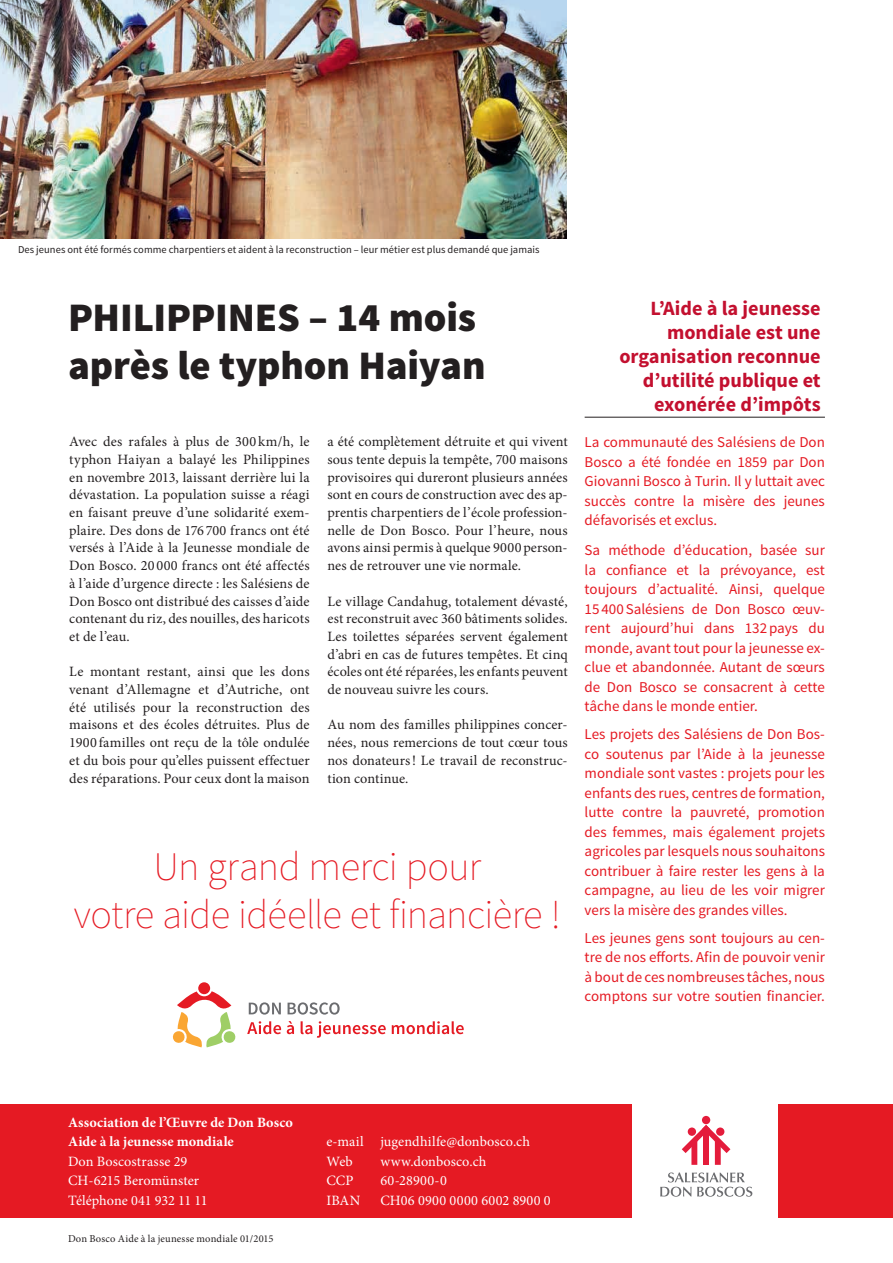
<style>
.page{position:relative;width:893px;height:1263px;background:#fff}
.page>*{position:absolute;margin:0;border:0;box-sizing:border-box;transform-origin:0 0}
.t1{font:200 40.5px/48.6px "Source Sans Pro";letter-spacing:-.015em;color:#e51a23;text-align:center}
.t2{font:900 40.5px/48.6px "Source Sans Pro";letter-spacing:-.005em;color:#231f20}
.t3{font:700 20.25px/24px "Source Sans Pro";color:#c3102f;text-align:right}
.t4{font:15px/19.5px "Source Sans Pro";color:#e51a23;text-align:justify}
.t5{font:14.25px/17.7px "Minion Pro";letter-spacing:.005em;color:#231f20;text-align:justify}
.t6{font:14.25px/19.5px "Minion Pro";letter-spacing:.01em;color:#fff}
.t7{font:700 14.25px/19.5px "Minion Pro";letter-spacing:.005em;color:#fff}
.t8{font:10.5px "Source Sans Pro";letter-spacing:.005em;color:#231f20}
.t9{font:10.5px "Minion Pro";letter-spacing:.015em;color:#231f20}
</style>
<div class="page">
<img style="left:0;top:0;width:567px;height:238px">
<div style="left:0;top:1104px;width:631px;height:113px;background:#e51a23"></div>
<div style="left:702px;top:1116px;width:8px;height:8px;background:#e41c3b;border-radius:50%"></div>
<svg style="left:682px;top:1125px;width:48px;height:40px"></svg>
<div style="left:716px;top:1127px;width:8px;height:9px;background:#e41c3b;border-radius:50%"></div>
<svg style="left:660px;top:1172px;width:92px;height:25px"></svg>
<hr style="left:585px;top:417px;width:240px;height:1px;background:#231f20">
<div style="left:778px;top:1104px;width:115px;height:113px;background:#e51a23"></div>
<svg style="left:249px;top:1002px;width:32px;height:12px"></svg>
<svg style="left:288px;top:1002px;width:52px;height:12px"></svg>
<svg style="left:247px;top:1021px;width:34px;height:13px"></svg>
<svg style="left:287px;top:1021px;width:7px;height:13px"></svg>
<svg style="left:301px;top:1021px;width:85px;height:17px"></svg>
<svg style="left:392px;top:1021px;width:72px;height:13px"></svg>
<div style="left:198px;top:982px;width:12px;height:12px;background:#e51a23;border-radius:50%"></div>
<svg style="left:172px;top:991px;width:64px;height:56px"></svg>
<p class="t8" style="left:18px;top:243px;width:523px">Des jeunes ont été formés comme charpentiers et aident à la reconstruction – leur métier est plus demandé que jamais</p>
<h1 class="t2" style="left:68px;top:295px;width:419px">PHILIPPINES – 14 mois après le typhon Haiyan</h1>
<p class="t5" style="left:69px;top:433px;width:242px">Avec des rafales à plus de 300 km/h, le typhon Haiyan a balayé les Philippines en novembre 2013, laissant derrière lui la dévastation. La population suisse a réagi en faisant preuve d’une solidarité exem&shy;plaire. Des dons de 176 700 francs ont été versés à l’Aide à la Jeunesse mondiale de Don Bosco. 20 000 francs ont été affectés à l’aide d’urgence directe : les Salésiens de Don Bosco ont distribué des caisses d’aide contenant du riz, des nouilles, des haricots et de l’eau.</p>
<p class="t5" style="left:69px;top:663px;width:242px">Le montant restant, ainsi que les dons venant d’Allemagne et d’Autriche, ont été utilisés pour la reconstruction des maisons et des écoles détruites. Plus de 1900 familles ont reçu de la tôle ondulée et du bois pour qu’elles puissent effectuer des réparations. Pour ceux dont la maison</p>
<p class="t5" style="left:327px;top:433px;width:242px">a été complètement détruite et qui vivent sous tente depuis la tempête, 700 maisons provisoires qui dureront plusieurs années sont en cours de construction avec des ap&shy;prentis charpentiers de l’école profession&shy;nelle de Don Bosco. Pour l’heure, nous avons ainsi permis à quelque 9000person&shy;nes de retrouver une vie normale.</p>
<p class="t5" style="left:327px;top:592px;width:242px">Le village Candahug, totalement dévasté, est reconstruit avec 360 bâtiments solides.<br>Les toilettes séparées servent également d’abri en cas de futures tempêtes. Et cinq écoles ont été réparées, les enfants peuvent de nouveau suivre les cours.</p>
<p class="t5" style="left:327px;top:716px;width:242px">Au nom des familles philippines concer&shy;nées, nous remercions de tout cœur tous nos donateurs! Le travail de reconstruc&shy;tion continue.</p>
<h1 class="t1" style="left:74px;top:842px;width:488px">Un grand merci pour<br>votre aide idéelle et financière !</h1>
<h2 class="t3" style="left:619px;top:297px;width:203px">L’Aide à la jeunesse mondiale est une organisation reconnue d’utilité publique et exonérée d’impôts</h2>
<p class="t4" style="left:585px;top:433px;width:242px">La communauté des Salésiens de Don Bosco a été fondée en 1859 par Don Giovanni Bosco à Turin. Il y luttait avec succès contre la misère des jeunes défavorisés et exclus.</p>
<p class="t4" style="left:585px;top:541px;width:242px">Sa méthode d’éducation, basée sur la confiance et la prévoyance, est toujours d’actualité. Ainsi, quelque 15 400Salésiens de Don Bosco œuv&shy;rent aujourd’hui dans 132pays du monde, avant tout pour la jeunesse ex&shy;clue et abandonnée. Autant de sœurs de Don Bosco se consacrent à cette tâche dans le monde entier.</p>
<p class="t4" style="left:585px;top:725px;width:242px">Les projets des Salésiens de Don Bos&shy;co soutenus par l’Aide à la jeunesse mondiale sont vastes : projets pour les enfants des rues, centres de formation, lutte contre la pauvreté, promotion des femmes, mais également projets agricoles par lesquels nous souhaitons contribuer à faire rester les gens à la campagne, au lieu de les voir migrer vers la misère des grandes villes.</p>
<p class="t4" style="left:585px;top:928px;width:242px">Les jeunes gens sont toujours au cen&shy;tre de nos efforts. Afin de pouvoir venir à bout de ces nombreuses tâches, nous comptons sur votre soutien financier.</p>
<p class="t7" style="left:68px;top:1112px;width:227px">Association de l’Œuvre de Don Bosco<br>Aide à la jeunesse mondiale</p>
<p class="t6" style="left:68px;top:1151px;width:141px">Don Boscostrasse 29<br>CH-6215 Beromünster<br>Téléphone 041 932 11 11</p>
<p class="t9" style="left:68px;top:1231px;width:207px">Don Bosco Aide à la jeunesse mondiale 01/2015</p>
<p class="t6" style="left:326px;top:1132px;width:205px">e-mail jugendhilfe@donbosco.ch<br>Web</p>
<p class="t6" style="left:380px;top:1151px;width:108px">www.donbosco.ch</p>
<p class="t6" style="left:326px;top:1171px;width:29px">CCP</p>
<p class="t6" style="left:380px;top:1171px;width:68px">60-28900-0</p>
<p class="t6" style="left:326px;top:1190px;width:36px">IBAN</p>
<p class="t6" style="left:380px;top:1190px;width:172px">CH06 0900 0000 6002 8900 0</p>
</div>
